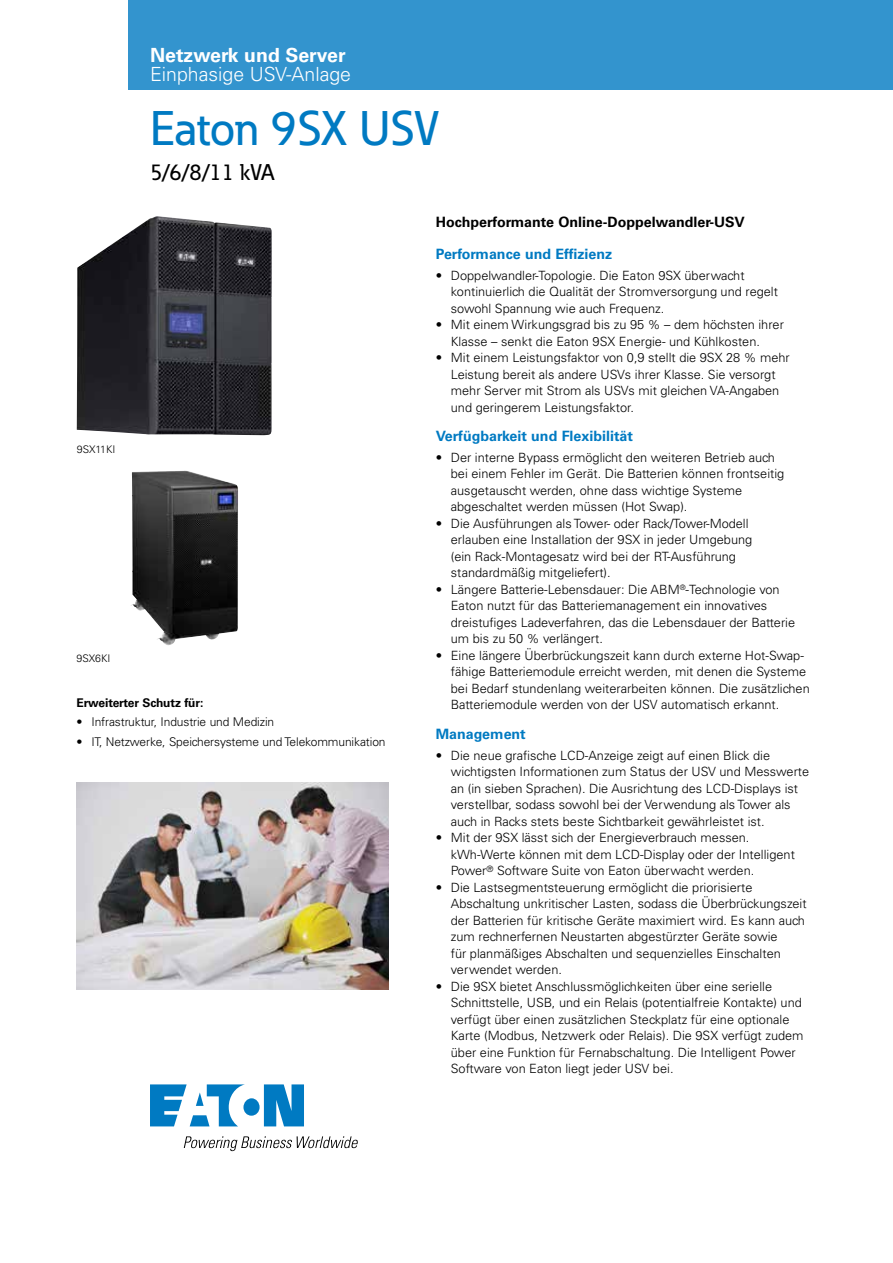
<style>
.page{position:relative;width:893px;height:1263px;background:#fff}
.page>*{position:absolute;margin:0;border:0;box-sizing:border-box;transform-origin:0 0}
.t1{font:500 48px "Eaton";letter-spacing:-.005em;color:#007ac2}
.t2{font:500 22.5px "Eaton";color:#000}
.t3{font:300 19.5px "Univers LT Std";color:#fff}
.t4{font:700 19.5px "Univers LT Std";color:#fff}
.t5{font:700 14.25px "Univers LT Std";color:#007ac2}
.t6{font:700 14.25px "Univers LT Std";color:#000}
.t7{font:300 12.75px/16.5px "Univers LT Std";color:#000}
.t8{font:300 12px "Univers LT Std";letter-spacing:-.01em;color:#000}
.t9{font:700 12px "Univers LT Std";letter-spacing:-.01em;color:#000}
.t10{font:300 10.5px "Univers LT Std";color:#000}
</style>
<div class="page">
<img style="left:77px;top:216px;width:195px;height:219px">
<img style="left:131px;top:471px;width:107px;height:174px">
<img style="left:77px;top:782px;width:311px;height:208px">
<div style="left:128px;top:0;width:765px;height:90px;background:#3394ce"></div>
<svg style="left:150px;top:1084px;width:154px;height:42px"></svg>
<svg style="left:184px;top:1136px;width:174px;height:15px"></svg>
<h3 class="t4" style="left:150px;top:43px;width:197px">Netzwerk und Server</h3>
<h3 class="t3" style="left:150px;top:62px;width:203px">Einphasige USV-Anlage</h3>
<h1 class="t1" style="left:150px;top:99px;width:291px">Eaton 9SX USV</h1>
<h2 class="t2" style="left:150px;top:158px;width:126px">5/6/8/11 kVA</h2>
<p class="t6" style="left:436px;top:213px;width:310px">Hochperformante Online-Doppelwandler-USV</p>
<p class="t5" style="left:436px;top:245px;width:178px">Performance und Effizienz</p>
<p class="t7" style="left:451px;top:267px;width:329px;text-indent:-15px">• Doppelwandler-Topologie. Die Eaton 9SX überwacht kontinuierlich die Qualität der Stromversorgung und regelt sowohl Spannung wie auch Frequenz.</p>
<p class="t7" style="left:451px;top:316px;width:335px;text-indent:-15px">• Mit einem Wirkungsgrad bis zu 95 % – dem höchsten ihrer<br>Klasse – senkt die Eaton 9SX Energie- und Kühlkosten.</p>
<p class="t7" style="left:451px;top:349px;width:341px;text-indent:-15px">• Mit einem Leistungsfaktor von 0,9 stellt die 9SX 28 % mehr Leistung bereit als andere USVs ihrer Klasse. Sie versorgt mehr Server mit Strom als USVs mit gleichen VA-Angaben und geringerem Leistungsfaktor.</p>
<p class="t5" style="left:436px;top:427px;width:199px">Verfügbarkeit und Flexibilität</p>
<p class="t7" style="left:451px;top:449px;width:335px;text-indent:-15px">• Der interne Bypass ermöglicht den weiteren Betrieb auch bei einem Fehler im Gerät. Die Batterien können frontseitig ausgetauscht werden, ohne dass wichtige Systeme abgeschaltet werden müssen (Hot Swap).</p>
<p class="t7" style="left:451px;top:515px;width:303px;text-indent:-15px">• Die Ausführungen als Tower- oder Rack/Tower-Modell erlauben eine Installation der 9SX in jeder Umgebung (ein Rack-Montagesatz wird bei der RT-Ausführung standardmäßig mitgeliefert).</p>
<p class="t7" style="left:451px;top:581px;width:346px;text-indent:-15px">• Längere Batterie-Lebensdauer: Die ABM<sup>®</sup>-Technologie von Eaton nutzt für das Batteriemanagement ein innovatives dreistufiges Ladeverfahren, das die Lebensdauer der Batterie um bis zu 50 % verlängert.</p>
<p class="t7" style="left:451px;top:647px;width:360px;text-indent:-15px">• Eine längere Überbrückungszeit kann durch externe Hot-Swap&shy;fähige Batteriemodule erreicht werden, mit denen die Systeme bei Bedarf stundenlang weiterarbeiten können. Die zusätzlichen Batteriemodule werden von der USV automatisch erkannt.</p>
<p class="t5" style="left:436px;top:725px;width:91px">Management</p>
<p class="t7" style="left:451px;top:747px;width:360px;text-indent:-15px">• Die neue grafische LCD-Anzeige zeigt auf einen Blick die wichtigsten Informationen zum Status der USV und Messwerte an (in sieben Sprachen). Die Ausrichtung des LCD-Displays ist verstellbar, sodass sowohl bei der Verwendung als Tower als auch in Racks stets beste Sichtbarkeit gewährleistet ist.</p>
<p class="t7" style="left:451px;top:829px;width:346px;text-indent:-15px">• Mit der 9SX lässt sich der Energieverbrauch messen. kWh-Werte können mit dem LCD-Display oder der Intelligent<br>Power<sup>®</sup> Software Suite von Eaton überwacht werden.</p>
<p class="t7" style="left:451px;top:879px;width:357px;text-indent:-15px">• Die Lastsegmentsteuerung ermöglicht die priorisierte Abschaltung unkritischer Lasten, sodass die Überbrückungszeit der Batterien für kritische Geräte maximiert wird. Es kann auch zum rechnerfernen Neustarten abgestürzter Geräte sowie<br>für planmäßiges Abschalten und sequenzielles Einschalten verwendet werden.</p>
<p class="t7" style="left:451px;top:978px;width:354px;text-indent:-15px">• Die 9SX bietet Anschlussmöglichkeiten über eine serielle Schnittstelle, USB, und ein Relais (potentialfreie Kontakte) und verfügt über einen zusätzlichen Steckplatz für eine optionale Karte (Modbus, Netzwerk oder Relais). Die 9SX verfügt zudem über eine Funktion für Fernabschaltung. Die Intelligent Power Software von Eaton liegt jeder USV bei.</p>
<p class="t10" style="left:77px;top:443px;width:40px">9SX11KI</p>
<p class="t10" style="left:77px;top:652px;width:35px">9SX6KI</p>
<p class="t9" style="left:77px;top:695px;width:128px">Erweiterter Schutz für:</p>
<p class="t8" style="left:77px;top:715px;width:199px">• Infrastruktur, Industrie und Medizin</p>
<p class="t8" style="left:77px;top:735px;width:310px">• IT, Netzwerke, Speichersysteme und Telekommunikation</p>
</div>
